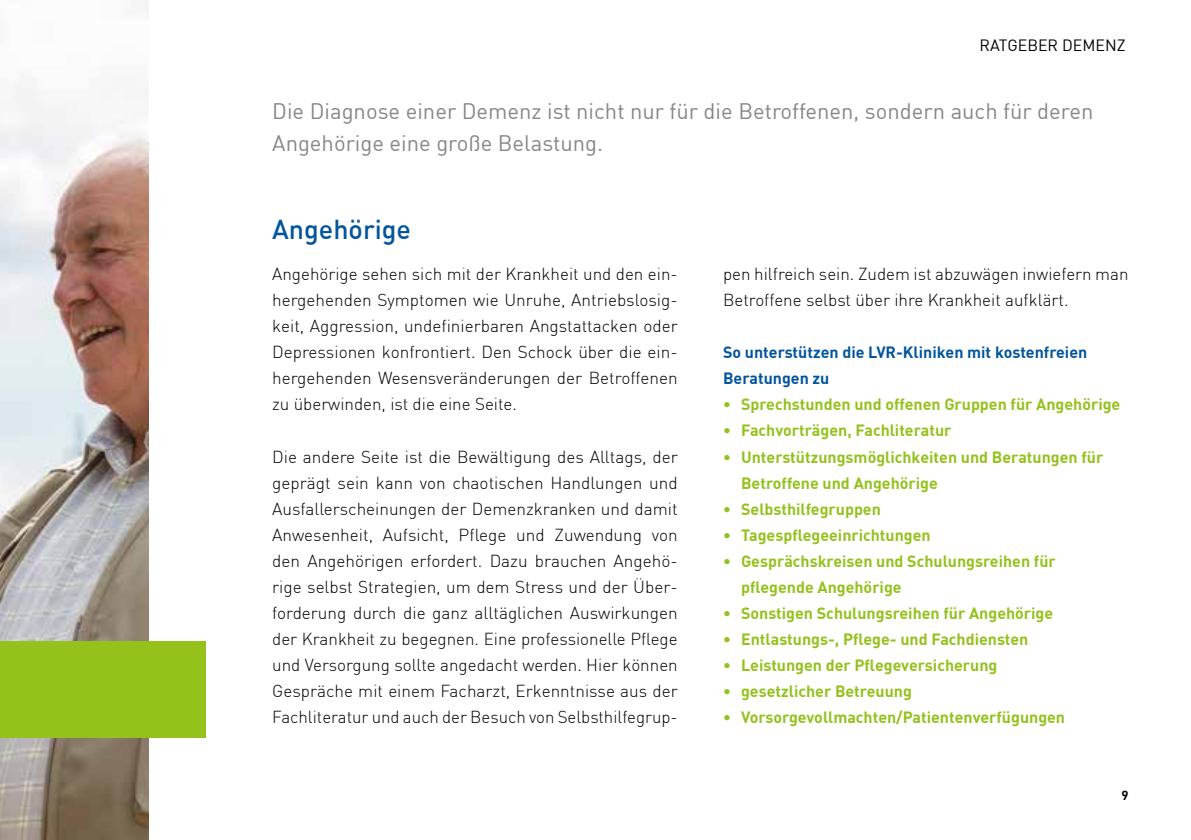
<style>
.page{position:relative;width:1191px;height:840px;background:#fff}
.page>*{position:absolute;margin:0;border:0;box-sizing:border-box;transform-origin:0 0}
.t1{font:500 26.8px "DIN";color:#00559d}
.t2{font:22px/32px "DIN";color:#878786}
.t3{font:300 17px/26px "DIN";color:#000;text-align:justify}
.t4{font:700 16px/26px "DIN";color:#94c11c}
.t5{font:700 16px/26px "DIN";color:#00559d}
.t6{font:16px "DIN";color:#000}
.t7{font:700 13px "DIN";color:#000}
</style>
<div class="page">
<img style="left:0;top:8px;width:149px;height:831px">
<div style="left:0;top:641px;width:206px;height:96px;background:#94c11c"></div>
<p class="t6" style="left:979px;top:35px;width:148px">RATGEBER DEMENZ</p>
<p class="t2" style="left:272px;top:95px;width:822px">Die Diagnose einer Demenz ist nicht nur für die Betroffenen, sondern auch für deren<br>Angehörige eine große Belastung.</p>
<h1 class="t1" style="left:272px;top:212px;width:140px">Angehörige</h1>
<p class="t3" style="left:272px;top:261px;width:407px">Angehörige sehen sich mit der Krankheit und den ein&shy;hergehenden Symptomen wie Unruhe, Antriebslosig&shy;keit, Aggression, undefinierbaren Angstattacken oder Depressionen konfrontiert. Den Schock über die ein&shy;hergehenden Wesensveränderungen der Betroffenen zu überwinden, ist die eine Seite.</p>
<p class="t3" style="left:272px;top:443px;width:407px">Die andere Seite ist die Bewältigung des Alltags, der geprägt sein kann von chaotischen Handlungen und Ausfallerscheinungen der Demenzkranken und damit Anwesenheit, Aufsicht, Pflege und Zuwendung von den Angehörigen erfordert. Dazu brauchen Angehö&shy;rige selbst Strategien, um dem Stress und der Über&shy;forderung durch die ganz alltäglichen Auswirkungen der Krankheit zu begegnen. Eine professionelle Pflege und Versorgung sollte angedacht werden. Hier können Gespräche mit einem Facharzt, Erkenntnisse aus der Fachliteratur und auch der Besuch von Selbsthilfegrup-</p>
<p class="t3" style="left:723px;top:261px;width:407px">pen hilfreich sein. Zudem ist abzuwägen inwiefern man<br>Betroffene selbst über ihre Krankheit aufklärt.</p>
<p class="t5" style="left:723px;top:339px;width:366px">So unterstützen die LVR-Kliniken mit kostenfreien<br>Beratungen zu</p>
<p class="t4" style="left:723px;top:391px;width:399px">• Sprechstunden und offenen Gruppen für Angehörige</p>
<p class="t4" style="left:723px;top:417px;width:230px">• Fachvorträgen, Fachliteratur</p>
<p class="t4" style="left:741px;top:443px;width:364px;text-indent:-18px">• Unterstützungsmöglichkeiten und Beratungen für<br>Betroffene und Angehörige</p>
<p class="t4" style="left:723px;top:495px;width:159px">• Selbsthilfegruppen</p>
<p class="t4" style="left:723px;top:521px;width:209px">• Tagespflegeeinrichtungen</p>
<p class="t4" style="left:741px;top:547px;width:316px;text-indent:-18px">• Gesprächskreisen und Schulungsreihen für pflegende Angehörige</p>
<p class="t4" style="left:723px;top:599px;width:332px">• Sonstigen Schulungsreihen für Angehörige</p>
<p class="t4" style="left:723px;top:625px;width:307px">• Entlastungs-, Pflege- und Fachdiensten</p>
<p class="t4" style="left:723px;top:651px;width:276px">• Leistungen der Pflegeversicherung</p>
<p class="t4" style="left:723px;top:677px;width:190px">• gesetzlicher Betreuung</p>
<p class="t4" style="left:723px;top:703px;width:343px">• Vorsorgevollmachten/Patientenverfügungen</p>
<p class="t7" style="left:1121px;top:786px;width:9px">9</p>
</div>
